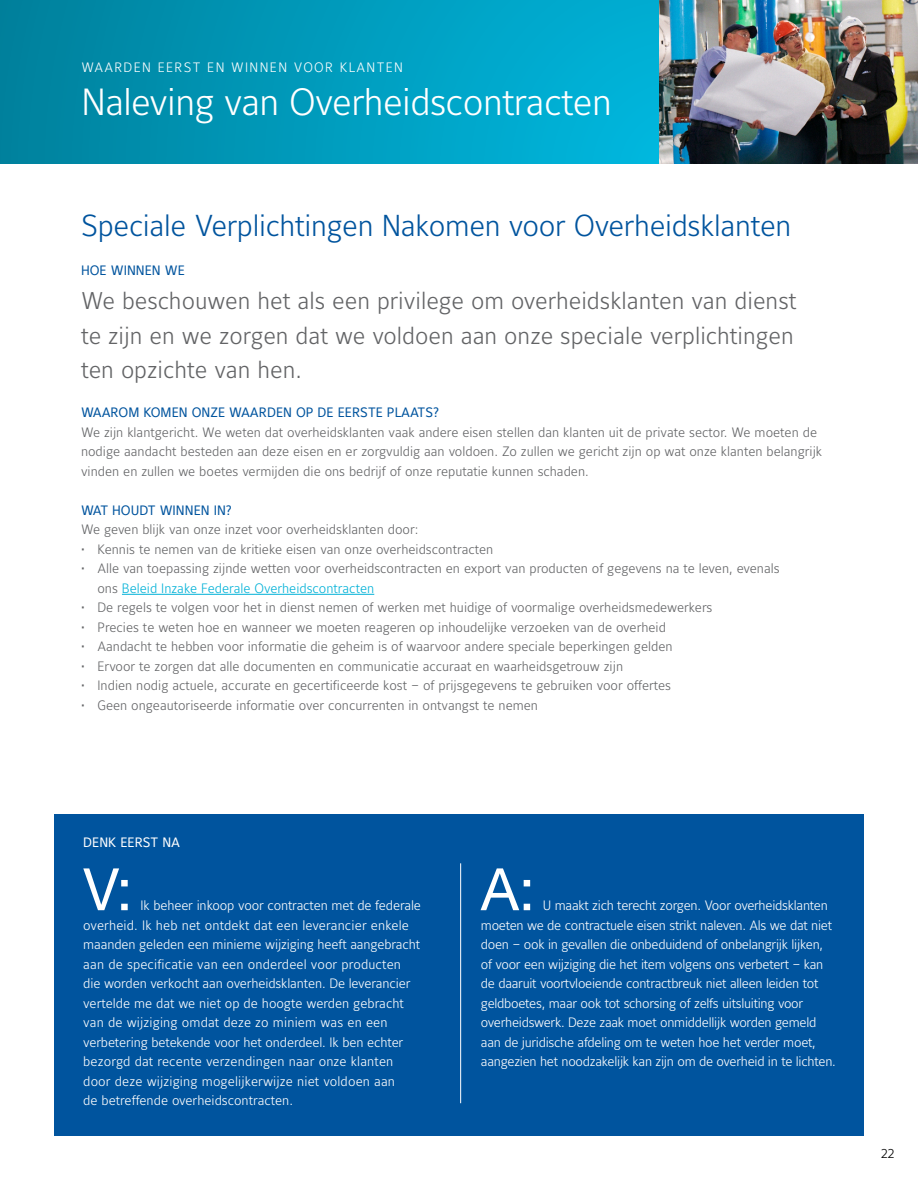
<style>
.page{position:relative;width:918px;height:1188px;background:#fff}
.page>*{position:absolute;margin:0;border:0;box-sizing:border-box;transform-origin:0 0}
.t1{font:58.5px "Helvetica Neue";color:#fff}
.t2{font:37.5px "Maurea Light Lf";letter-spacing:-.015em;color:#fff}
.t3{font:30px "Maurea Light Lf";letter-spacing:-.01em;color:#00549e}
.t4{font:24px/34.5px "Maurea Light Lf";color:#636466;text-align:justify}
.t5{font:13.5px/19.5px "Maurea Light Lf";color:#636466}
.t6{font:13.5px/19.5px "Maurea Light Lf";letter-spacing:-.015em;color:#fff}
.t7{font:13.5px "Maurea";color:#00549e}
.t8{font:13.5px "Maurea Light Lf";letter-spacing:.1em;color:#fff}
.t9{font:13.5px "Maurea";color:#fff}
.t10{font:13.5px "Maurea Light Lf";color:#000}
.s1{color:#00b1d7}
</style>
<div class="page">
<div style="left:0;top:0;width:659px;height:163px;background:linear-gradient(to right,#00819d,#00b5db)"></div>
<hr style="left:122px;top:594px;width:252px;height:1px;background:#00b1d7">
<div style="left:54px;top:814px;width:810px;height:322px;background:#00549e"></div>
<hr style="left:460px;top:863px;width:1px;height:240px;background:#fff">
<img style="left:659px;top:0;width:259px;height:163px">
<p class="t8" style="left:82px;top:60px;width:323px">WAARDEN EERST EN WINNEN VOOR KLANTEN</p>
<h2 class="t2" style="left:82px;top:81px;width:532px">Naleving van Overheidscontracten</h2>
<h3 class="t3" style="left:81px;top:209px;width:712px">Speciale Verplichtingen Nakomen voor Overheidsklanten</h3>
<p class="t7" style="left:81px;top:263px;width:105px">HOE WINNEN WE</p>
<h3 class="t4" style="left:81px;top:285px;width:717px">We beschouwen het als een privilege om overheidsklanten van dienst te zijn en we zorgen dat we voldoen aan onze speciale verplichtingen ten opzichte van hen.</h3>
<p class="t7" style="left:81px;top:405px;width:360px">WAAROM KOMEN ONZE WAARDEN OP DE EERSTE PLAATS?</p>
<p class="t5" style="left:81px;top:423px;width:743px">We zijn klantgericht. We weten dat overheidsklanten vaak andere eisen stellen dan klanten uit de private sector. We moeten de nodige aandacht besteden aan deze eisen en er zorgvuldig aan voldoen. Zo zullen we gericht zijn op wat onze klanten belangrijk vinden en zullen we boetes vermijden die ons bedrijf of onze reputatie kunnen schaden.</p>
<p class="t7" style="left:81px;top:503px;width:152px">WAT HOUDT WINNEN IN?</p>
<p class="t5" style="left:81px;top:521px;width:339px">We geven blijk van onze inzet voor overheidsklanten door:</p>
<p class="t5" style="left:81px;top:540px;width:414px">• Kennis te nemen van de kritieke eisen van onze overheidscontracten</p>
<p class="t5" style="left:97px;top:560px;width:684px;text-indent:-16px">• Alle van toepassing zijnde wetten voor overheidscontracten en export van producten of gegevens na te leven, evenals ons <span class="s1">Beleid Inzake Federale Overheidscontracten</span></p>
<p class="t5" style="left:81px;top:599px;width:633px">• De regels te volgen voor het in dienst nemen of werken met huidige of voormalige overheidsmedewerkers</p>
<p class="t5" style="left:81px;top:618px;width:587px">• Precies te weten hoe en wanneer we moeten reageren op inhoudelijke verzoeken van de overheid</p>
<p class="t5" style="left:81px;top:638px;width:593px">• Aandacht te hebben voor informatie die geheim is of waarvoor andere speciale beperkingen gelden</p>
<p class="t5" style="left:81px;top:657px;width:544px">• Ervoor te zorgen dat alle documenten en communicatie accuraat en waarheidsgetrouw zijn</p>
<p class="t5" style="left:81px;top:677px;width:592px">• Indien nodig actuele, accurate en gecertificeerde kost – of prijsgegevens te gebruiken voor offertes</p>
<p class="t5" style="left:81px;top:696px;width:459px">• Geen ongeautoriseerde informatie over concurrenten in ontvangst te nemen</p>
<p class="t9" style="left:83px;top:835px;width:98px">DENK EERST NA</p>
<h1 class="t1" style="left:83px;top:847px;width:51px">V:</h1>
<p class="t6" style="left:83px;top:896px;width:339px;text-indent:57px">Ik beheer inkoop voor contracten met de federale overheid. Ik heb net ontdekt dat een leverancier enkele maanden geleden een minieme wijziging heeft aangebracht aan de specificatie van een onderdeel voor producten die worden verkocht aan overheidsklanten. De leverancier vertelde me dat we niet op de hoogte werden gebracht van de wijziging omdat deze zo miniem was en een verbetering betekende voor het onderdeel. Ik ben echter bezorgd dat recente verzendingen naar onze klanten door deze wijziging mogelijkerwijze niet voldoen aan<br>de betreffende overheidscontracten.</p>
<h1 class="t1" style="left:481px;top:847px;width:56px">A:</h1>
<p class="t6" style="left:481px;top:896px;width:356px;text-indent:62px">U maakt zich terecht zorgen. Voor overheidsklanten moeten we de contractuele eisen strikt naleven. Als we dat niet doen – ook in gevallen die onbeduidend of onbelangrijk lijken, of voor een wijziging die het item volgens ons verbetert – kan de daaruit voortvloeiende contractbreuk niet alleen leiden tot geldboetes, maar ook tot schorsing of zelfs uitsluiting voor overheidswerk. Deze zaak moet onmiddellijk worden gemeld aan de juridische afdeling om te weten hoe het verder moet, aangezien het noodzakelijk kan zijn om de overheid in te lichten.</p>
<p class="t10" style="left:881px;top:1145px;width:15px">22</p>
</div>
